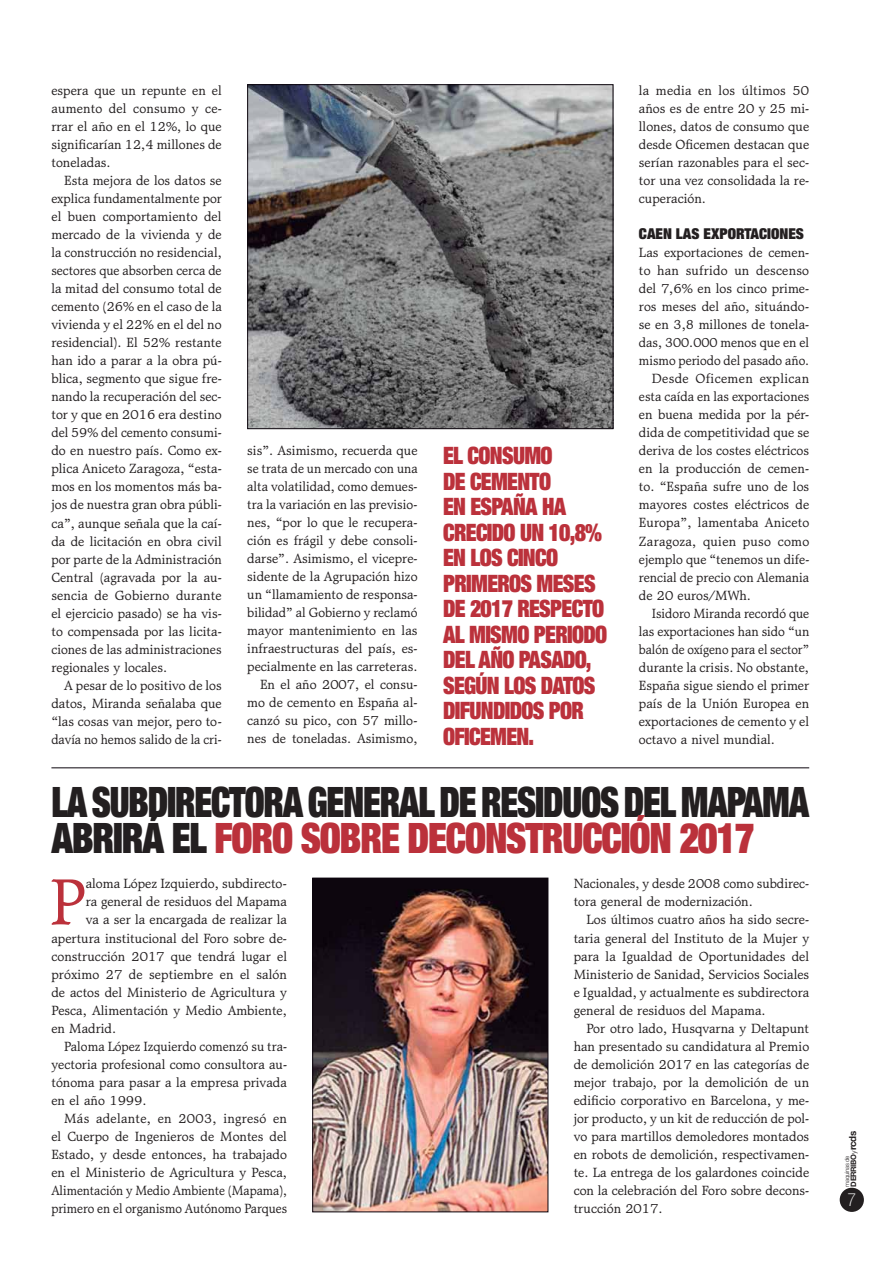
<style>
.page{position:relative;width:893px;height:1263px;background:#fff}
.page>*{position:absolute;margin:0;border:0;box-sizing:border-box;transform-origin:0 0}
.t1{font:66.15px "Matt Antique BT";color:#bb313b;scale:.95 1}
.t2{font:900 expanded 42px/36px "Helvetica Neue";letter-spacing:-.035em;color:#231f20;scale:.85 1}
.t3{font:900 expanded 24px/25.5px "Helvetica Neue";letter-spacing:-.03em;color:#bb313b;scale:.9 1}
.t4{font:100 condensed 18px "Helvetica Neue";color:#fff}
.t5{font:900 expanded 15px "Helvetica Neue";color:#231f20}
.t6{font:13.5px/18px "Matt Antique BT";color:#231f20;text-align:justify;scale:.95 1}
.t7{font:13.5px "Matt Antique BT";color:#231f20;scale:.93 1}
.t8{font:13.5px/18px "Matt Antique BT";color:#231f20;scale:.94 1}
.t9{font:13.5px "Matt Antique BT";color:#231f20;scale:.9 1}
.t10{font:13.5px "Matt Antique BT";letter-spacing:.02em;color:#231f20;scale:.95 1}
.t11{font:13.5px "Matt Antique BT";color:#231f20;scale:.92 1}
.t12{font:13.5px "Matt Antique BT";color:#231f20;scale:.91 1}
.t13{font:13.5px "Matt Antique BT";letter-spacing:.025em;color:#231f20;scale:.95 1}
.t14{font:700 7.5px "Helvetica Neue";letter-spacing:-.04em;color:#231f20}
.t15{font:300 6px "Helvetica Neue";letter-spacing:-.04em;color:#231f20}
.s1{color:#bb313b}
.s2{font-weight:300}
.s3{font-size:9.75px}
</style>
<div class="page">
<div style="left:840px;top:1188px;width:24px;height:24px;background:#231f20;border-radius:50%"></div>
<img style="left:314px;top:880px;width:232px;height:330px">
<div style="left:312px;top:878px;width:236px;height:334px;border:1px solid #0c050d"></div>
<hr style="left:51px;top:767px;width:758px;height:1px;background:#0c050d">
<img style="left:249px;top:86px;width:362px;height:341px">
<div style="left:247px;top:84px;width:366px;height:345px;border:1px solid #0c050d"></div>
<p class="t6" style="left:51px;top:83px;width:181px">espera que un repunte en el aumento del consumo y ce&shy;rrar el año en el 12%, lo que significarían 12,4 millones de toneladas.</p>
<p class="t6" style="left:51px;top:173px;width:181px;text-indent:13px">Esta mejora de los datos se explica fundamentalmente por el buen comportamiento del mercado de la vivienda y de la construcción no residencial, sectores que absorben cerca de la mitad del consumo total de cemento (26% en el caso de la vivienda y el 22% en el del no residencial). El 52% restante han ido a parar a la obra pú&shy;blica, segmento que sigue fre&shy;nando la recuperación del sec&shy;tor y que en 2016 era destino del 59% del cemento consumi&shy;do en nuestro país. Como ex&shy;plica Aniceto Zaragoza, “esta&shy;mos en los momentos más ba&shy;jos de nuestra gran obra públi&shy;ca”, aunque señala que la caí&shy;da de licitación en obra civil por parte de la Administración Central (agravada por la au&shy;sencia de Gobierno durante el ejercicio pasado) se ha vis&shy;to compensada por las licita&shy;ciones de las administraciones regionales y locales.</p>
<p class="t6" style="left:51px;top:677px;width:181px;text-indent:13px">A pesar de lo positivo de los datos, Miranda señalaba que “las cosas van mejor, pero to&shy;davía no hemos salido de la cri-</p>
<p class="t6" style="left:247px;top:442px;width:181px;text-align:right">sis”. Asimismo, recuerda que se trata de un mercado con una alta volatilidad, como demues&shy;tra la variación en las previsio&shy;nes, “por lo que le recupera&shy;ción es frágil y debe consoli&shy;darse”. Asimismo, el vicepre&shy;sidente de la Agrupación hizo un “llamamiento de responsa&shy;bilidad” al Gobierno y reclamó mayor mantenimiento en las infraestructuras del país, es&shy;pecialmente en las carreteras.<br>En el año 2007, el consu&shy;mo de cemento en España al&shy;canzó su pico, con 57 millo&shy;nes de toneladas. Asimismo,</p>
<h3 class="t3" style="left:443px;top:445px;width:184px">EL CONSUMO<br>DE CEMENTO<br>EN ESPAÑA HA<br>CRECIDO UN 10,8%<br>EN LOS CINCO<br>PRIMEROS MESES<br>DE 2017 RESPECTO<br>AL MISMO PERIODO<br>DEL AÑO PASADO,<br>SEGÚN LOS DATOS<br>DIFUNDIDOS POR<br>OFICEMEN.</h3>
<p class="t6" style="left:639px;top:83px;width:181px">la media en los últimos 50 años es de entre 20 y 25 mi&shy;llones, datos de consumo que desde Oficemen destacan que serían razonables para el sec&shy;tor una vez consolidada la re&shy;cuperación.</p>
<p class="t5" style="left:639px;top:228px;width:166px">CAEN LAS EXPORTACIONES</p>
<p class="t6" style="left:639px;top:245px;width:181px">Las exportaciones de cemen-</p>
<p class="t6" style="left:639px;top:263px;width:181px">to han sufrido un descenso</p>
<p class="t6" style="left:639px;top:281px;width:181px">del 7,6% en los cinco prime-</p>
<p class="t6" style="left:639px;top:299px;width:181px">ros meses del año, situándo-</p>
<p class="t6" style="left:639px;top:317px;width:181px">se en 3,8 millones de tonela-</p>
<p class="t7" style="left:639px;top:338px;width:184px">das, 300.000 menos que en el</p>
<p class="t11" style="left:639px;top:356px;width:187px">mismo periodo del pasado año.</p>
<p class="t13" style="left:652px;top:374px;width:167px">Desde Oficemen explican</p>
<p class="t7" style="left:639px;top:392px;width:185px">esta caída en las exportaciones</p>
<p class="t6" style="left:639px;top:407px;width:181px">en buena medida por la pér-</p>
<p class="t6" style="left:639px;top:425px;width:181px">dida de competitividad que se</p>
<p class="t6" style="left:639px;top:443px;width:181px">deriva de los costes eléctricos</p>
<p class="t6" style="left:639px;top:461px;width:181px">en la producción de cemen-</p>
<p class="t6" style="left:639px;top:479px;width:181px">to. “España sufre uno de los</p>
<p class="t6" style="left:639px;top:497px;width:181px">mayores costes eléctricos de</p>
<p class="t6" style="left:639px;top:515px;width:181px">Europa”, lamentaba Aniceto</p>
<p class="t10" style="left:639px;top:536px;width:181px">Zaragoza, quien puso como</p>
<p class="t7" style="left:639px;top:554px;width:185px">ejemplo que “tenemos un dife-</p>
<p class="t7" style="left:639px;top:572px;width:185px">rencial de precio con Alemania</p>
<p class="t6" style="left:639px;top:587px;width:119px">de 20 euros/MWh.</p>
<p class="t11" style="left:652px;top:608px;width:173px">Isidoro Miranda recordó que</p>
<p class="t7" style="left:639px;top:626px;width:185px">las exportaciones han sido “un</p>
<p class="t9" style="left:639px;top:644px;width:191px">balón de oxígeno para el sector”</p>
<p class="t8" style="left:639px;top:659px;width:182px">durante la crisis. No obstante,</p>
<p class="t6" style="left:639px;top:677px;width:181px">España sigue siendo el primer</p>
<p class="t6" style="left:639px;top:695px;width:181px">país de la Unión Europea en</p>
<p class="t6" style="left:639px;top:713px;width:181px">exportaciones de cemento y el</p>
<p class="t6" style="left:639px;top:731px;width:145px">octavo a nivel mundial.</p>
<h2 class="t2" style="left:51px;top:787px;width:893px">LA SUBDIRECTORA GENERAL DE RESIDUOS DEL MAPAMA<br>ABRIRÁ EL <span class="s1">FORO SOBRE DECONSTRUCCIÓN 2017</span></h2>
<h1 class="t1" style="left:50px;top:877px;width:40px">P</h1>
<p class="t6" style="left:86px;top:876px;width:213px">aloma López Izquierdo, subdirecto-</p>
<p class="t6" style="left:86px;top:894px;width:213px">ra general de residuos del Mapama</p>
<p class="t6" style="left:86px;top:912px;width:213px">va a ser la encargada de realizar la</p>
<p class="t6" style="left:51px;top:930px;width:249px">apertura institucional del Foro sobre de-</p>
<p class="t6" style="left:51px;top:948px;width:249px">construcción 2017 que tendrá lugar el</p>
<p class="t6" style="left:51px;top:966px;width:250px">próximo 27 de septiembre en el salón</p>
<p class="t6" style="left:51px;top:984px;width:249px">de actos del Ministerio de Agricultura y</p>
<p class="t6" style="left:51px;top:1002px;width:249px">Pesca, Alimentación y Medio Ambiente,</p>
<p class="t6" style="left:51px;top:1020px;width:70px">en Madrid.</p>
<p class="t7" style="left:64px;top:1041px;width:241px">Paloma López Izquierdo comenzó su tra-</p>
<p class="t6" style="left:51px;top:1056px;width:249px">yectoria profesional como consultora au-</p>
<p class="t6" style="left:51px;top:1074px;width:249px">tónoma para pasar a la empresa privada</p>
<p class="t6" style="left:51px;top:1092px;width:102px">en el año 1999.</p>
<p class="t10" style="left:64px;top:1113px;width:236px">Más adelante, en 2003, ingresó en</p>
<p class="t6" style="left:51px;top:1128px;width:249px">el Cuerpo de Ingenieros de Montes del</p>
<p class="t6" style="left:51px;top:1146px;width:249px">Estado, y desde entonces, ha trabajado</p>
<p class="t6" style="left:51px;top:1164px;width:249px">en el Ministerio de Agricultura y Pesca,</p>
<p class="t9" style="left:51px;top:1185px;width:263px">Alimentación y Medio Ambiente (Mapama),</p>
<p class="t12" style="left:51px;top:1203px;width:260px">primero en el organismo Autónomo Parques</p>
<p class="t8" style="left:574px;top:876px;width:252px">Nacionales, y desde 2008 como subdirec&shy;tora general de modernización.</p>
<p class="t6" style="left:574px;top:912px;width:250px;text-indent:13px">Los últimos cuatro años ha sido secre&shy;taria general del Instituto de la Mujer y para la Igualdad de Oportunidades del Ministerio de Sanidad, Servicios Sociales e Igualdad, y actualmente es subdirectora general de residuos del Mapama.</p>
<p class="t6" style="left:574px;top:1020px;width:249px;text-indent:13px">Por otro lado, Husqvarna y Deltapunt han presentado su candidatura al Premio de demolición 2017 en las categorías de mejor trabajo, por la demolición de un edificio corporativo en Barcelona, y me&shy;jor producto, y un kit de reducción de pol&shy;vo para martillos demoledores montados en robots de demolición, respectivamen&shy;te. La entrega de los galardones coincide con la celebración del Foro sobre decons&shy;trucción 2017.</p>
<p class="t14" style="left:851px;top:1187px;width:57px;rotate:-90deg">DERRIBO<span class="s2">y</span><span class="s3">rcds</span></p>
<h3 class="t4" style="left:847px;top:1193px;width:10px">7</h3>
<p class="t15" style="left:845px;top:1187px;width:32px;rotate:-90deg">maquinas de</p>
</div>
